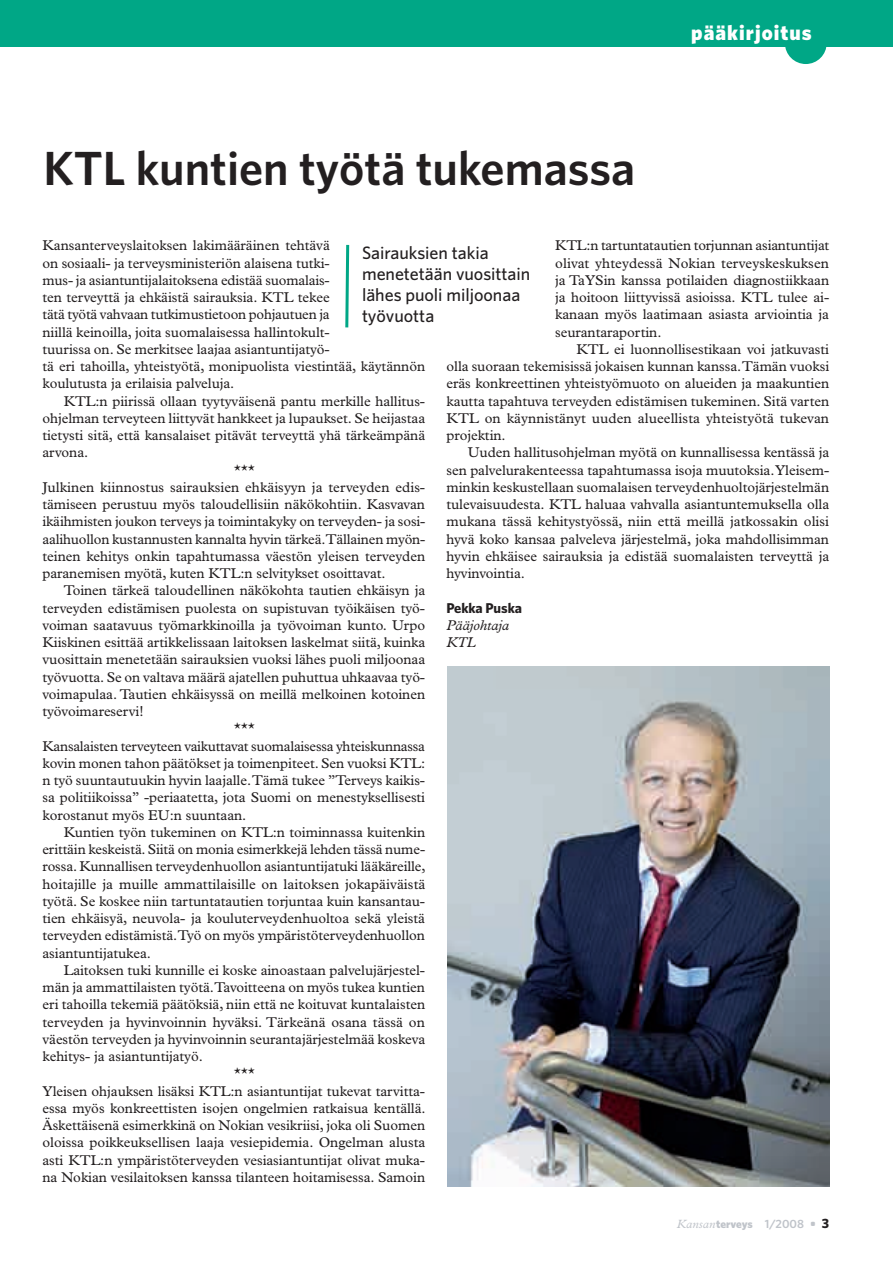
<style>
.page{position:relative;width:893px;height:1263px;background:#fff}
.page>*{position:absolute;margin:0;border:0;box-sizing:border-box;transform-origin:0 0}
.t1{font:600 48px "Whitney";color:#231f20}
.t2{font:900 21px "Whitney";letter-spacing:.05em;color:#fff}
.t3{font:500 18px/21px "Whitney";letter-spacing:-.005em;color:#231f20}
.t4{font:14.25px/17.2px "Plantin";letter-spacing:-.005em;color:#231f20;text-align:justify}
.t5{font:italic 14.25px/17.2px "Plantin";letter-spacing:-.005em;color:#231f20}
.t6{font:700 14.25px "Whitney";letter-spacing:-.01em;color:#231f20}
.t7{font:900 11.25px "Whitney";letter-spacing:-.01em;color:#c0c4ca}
.s1{font-family:"Plantin";font-weight:400;font-style:italic;font-size:12px}
.s2{font-weight:600;font-size:12px}
.s3{font-weight:700;font-size:12px}
</style>
<div class="page">
<div style="left:0;top:0;width:893px;height:47px;background:#00a786"></div>
<div style="left:785px;top:22px;width:42px;height:42px;background:#00a786;border-radius:50%"></div>
<img style="left:447px;top:666px;width:382px;height:520px">
<svg style="left:345px;top:244px;width:5px;height:84px"></svg>
<h1 class="t1" style="left:44px;top:139px;width:593px">KTL kuntien työtä tukemassa</h1>
<h2 class="t2" style="left:691px;top:20px;width:122px">pääkirjoitus</h2>
<p class="t4" style="left:42px;top:237px;width:384px;text-align:left">Kansanterveyslaitoksen lakimääräinen tehtävä<br>on sosiaali- ja terveysministeriön alaisena tutki-<br>mus- ja asiantuntijalaitoksena edistää suomalais-<br>ten terveyttä ja ehkäistä sairauksia. KTL tekee<br>tätä työtä vahvaan tutkimustietoon pohjautuen ja<br>niillä keinoilla, joita suomalaisessa hallintokult-<br>tuurissa on. Se merkitsee laajaa asiantuntijatyö-<br>tä eri tahoilla, yhteistyötä, monipuolista viestintää, käytännön koulutusta ja erilaisia palveluja.</p>
<p class="t4" style="left:64px;top:392px;width:363px">KTL:n piirissä ollaan tyytyväisenä pantu merkille hallitus-</p>
<p class="t4" style="left:42px;top:409px;width:384px">ohjelman terveyteen liittyvät hankkeet ja lupaukset. Se heijastaa</p>
<p class="t4" style="left:42px;top:427px;width:384px">tietysti sitä, että kansalaiset pitävät terveyttä yhä tärkeämpänä</p>
<p class="t4" style="left:42px;top:444px;width:47px">arvona.</p>
<p class="t4" style="left:234px;top:461px;width:23px">***</p>
<p class="t4" style="left:42px;top:478px;width:384px">Julkinen kiinnostus sairauksien ehkäisyyn ja terveyden edis-</p>
<p class="t4" style="left:42px;top:496px;width:384px">tämiseen perustuu myös taloudellisiin näkökohtiin. Kasvavan</p>
<p class="t4" style="left:42px;top:513px;width:384px">ikäihmisten joukon terveys ja toimintakyky on terveyden- ja sosi-</p>
<p class="t4" style="left:42px;top:530px;width:384px">aalihuollon kustannusten kannalta hyvin tärkeä. Tällainen myön-</p>
<p class="t4" style="left:42px;top:547px;width:384px">teinen kehitys onkin tapahtumassa väestön yleisen ter-veyden</p>
<p class="t4" style="left:42px;top:565px;width:345px">paranemisen myötä, kuten KTL:n selvitykset osoittavat.</p>
<p class="t4" style="left:64px;top:582px;width:363px">Toinen tärkeä taloudellinen näkökohta tautien ehkäisyn ja</p>
<p class="t4" style="left:42px;top:599px;width:384px">terveyden edistämisen puolesta on supistuvan työikäisen työ-</p>
<p class="t4" style="left:42px;top:616px;width:384px">voiman saatavuus työmarkkinoilla ja työvoiman kunto. Urpo</p>
<p class="t4" style="left:42px;top:634px;width:384px">Kiiskinen esittää artikkelissaan laitoksen laskelmat siitä, kuinka</p>
<p class="t4" style="left:42px;top:651px;width:384px">vuosittain menetetään sairauksien vuoksi lähes puoli miljoonaa</p>
<p class="t4" style="left:42px;top:668px;width:384px">työvuotta. Se on valtava määrä ajatellen puhuttua uhkaavaa työ-</p>
<p class="t4" style="left:42px;top:685px;width:384px">voimapulaa. Tautien ehkäisyssä on meillä melkoinen kotoinen</p>
<p class="t4" style="left:42px;top:703px;width:103px">työvoimareservi!</p>
<p class="t4" style="left:234px;top:720px;width:23px">***</p>
<p class="t4" style="left:42px;top:737px;width:384px">Kansalaisten terveyteen vaikuttavat suomalaisessa yhteiskunnassa</p>
<p class="t4" style="left:42px;top:754px;width:384px">kovin monen tahon päätökset ja toimenpiteet. Sen vuoksi KTL:</p>
<p class="t4" style="left:42px;top:772px;width:384px">n työ suuntautuukin hyvin laajalle. Tämä tukee ”Terveys kaikis-</p>
<p class="t4" style="left:42px;top:789px;width:384px">sa politiikoissa” -periaatetta, jota Suomi on menestyksellisesti</p>
<p class="t4" style="left:42px;top:806px;width:205px">korostanut myös EU:n suuntaan.</p>
<p class="t4" style="left:64px;top:823px;width:363px">Kuntien työn tukeminen on KTL:n toiminnassa kuitenkin</p>
<p class="t4" style="left:42px;top:841px;width:384px">erittäin keskeistä. Siitä on monia esimerkkejä lehden tässä nume-</p>
<p class="t4" style="left:42px;top:858px;width:385px">rossa. Kunnallisen terveydenhuollon asiantuntijatuki lääkäreille,</p>
<p class="t4" style="left:42px;top:875px;width:384px">hoitajille ja muille ammattilaisille on laitoksen jokapäiväistä</p>
<p class="t4" style="left:42px;top:892px;width:384px">työtä. Se koskee niin tartuntatautien torjuntaa kuin kansantau-</p>
<p class="t4" style="left:42px;top:910px;width:384px">tien ehkäisyä, neuvola- ja kouluterveydenhuoltoa sekä yleistä</p>
<p class="t4" style="left:42px;top:927px;width:384px">terveyden edistämistä. Työ on myös ympäristöterveydenhuollon</p>
<p class="t4" style="left:42px;top:944px;width:110px">asiantuntijatukea.</p>
<p class="t4" style="left:64px;top:961px;width:363px">Laitoksen tuki kunnille ei koske ainoastaan palvelujärjestel-</p>
<p class="t4" style="left:42px;top:979px;width:384px">män ja ammattilaisten työtä. Tavoitteena on myös tukea kuntien</p>
<p class="t4" style="left:42px;top:996px;width:384px">eri tahoilla tekemiä päätöksiä, niin että ne koituvat kuntalaisten</p>
<p class="t4" style="left:42px;top:1013px;width:384px">terveyden ja hyvinvoinnin hyväksi. Tärkeänä osana tässä on</p>
<p class="t4" style="left:42px;top:1030px;width:384px">väes-tön terveyden ja hyvinvoinnin seurantajärjestelmää koskeva</p>
<p class="t4" style="left:42px;top:1048px;width:162px">kehitys- ja asiantuntijatyö.</p>
<p class="t4" style="left:234px;top:1065px;width:23px">***</p>
<p class="t4" style="left:42px;top:1082px;width:384px">Yleisen ohjauksen lisäksi KTL:n asiantuntijat tukevat tarvitta-</p>
<p class="t4" style="left:42px;top:1099px;width:385px">essa myös konkreettisten isojen ongelmien ratkaisua kentällä.</p>
<p class="t4" style="left:42px;top:1117px;width:384px">Äskettäisenä esimerkkinä on Nokian vesikriisi, joka oli Suomen</p>
<p class="t4" style="left:42px;top:1134px;width:384px">oloissa poikkeuksellisen laaja vesiepidemia. Ongelman alusta</p>
<p class="t4" style="left:42px;top:1151px;width:384px">asti KTL:n ympäristöterveyden vesiasiantuntijat olivat muka-</p>
<p class="t4" style="left:42px;top:1168px;width:384px">na Nokian vesilaitoksen kanssa tilanteen hoitamisessa. Samoin</p>
<p class="t4" style="left:555px;top:237px;width:276px">KTL:n tartuntatautien torjunnan asiantuntijat olivat yhteydessä Nokian terveyskeskuksen ja TaYSin kanssa potilaiden diagnostiikkaan ja hoitoon liittyvissä asioissa. KTL tulee ai&shy;kanaan myös laatimaan asiasta arviointia ja seurantaraportin.</p>
<p class="t4" style="left:446px;top:340px;width:384px;text-indent:130px">KTL ei luonnollisestikaan voi jatkuvasti olla suoraan tekemisissä jokaisen kunnan kanssa. Tämän vuoksi eräs konkreettinen yhteistyömuoto on alueiden ja maakuntien kautta tapahtuva terveyden edistämisen tukeminen. Sitä varten KTL on käynnistänyt uuden alueellista yhteistyötä tukevan projektin.</p>
<p class="t4" style="left:446px;top:444px;width:384px;text-indent:21px">Uuden hallitusohjelman myötä on kunnallisessa kentässä ja sen palvelurakenteessa tapahtumassa isoja muutoksia. Yleisem&shy;minkin keskustellaan suomalaisen terveydenhuoltojärjestelmän tulevaisuudesta. KTL haluaa vahvalla asiantuntemuksella olla mukana tässä kehitystyössä, niin että meillä jatkossakin olisi hyvä koko kansaa palveleva järjestelmä, joka mahdollisimman hyvin ehkäisee sairauksia ja edistää suomalaisten terveyttä ja hyvinvointia.</p>
<p class="t6" style="left:446px;top:599px;width:77px">Pekka Puska</p>
<p class="t5" style="left:446px;top:616px;width:64px">Pääjohtaja<br>KTL</p>
<p class="t3" style="left:362px;top:242px;width:170px">Sairauksien takia menetetään vuosittain lähes puoli miljoonaa työvuotta</p>
<p class="t7" style="left:677px;top:1217px;width:140px"><span class="s1">Kansan</span>terveys <span class="s2">1/2008</span> <span class="s3">•</span></p>
</div>
